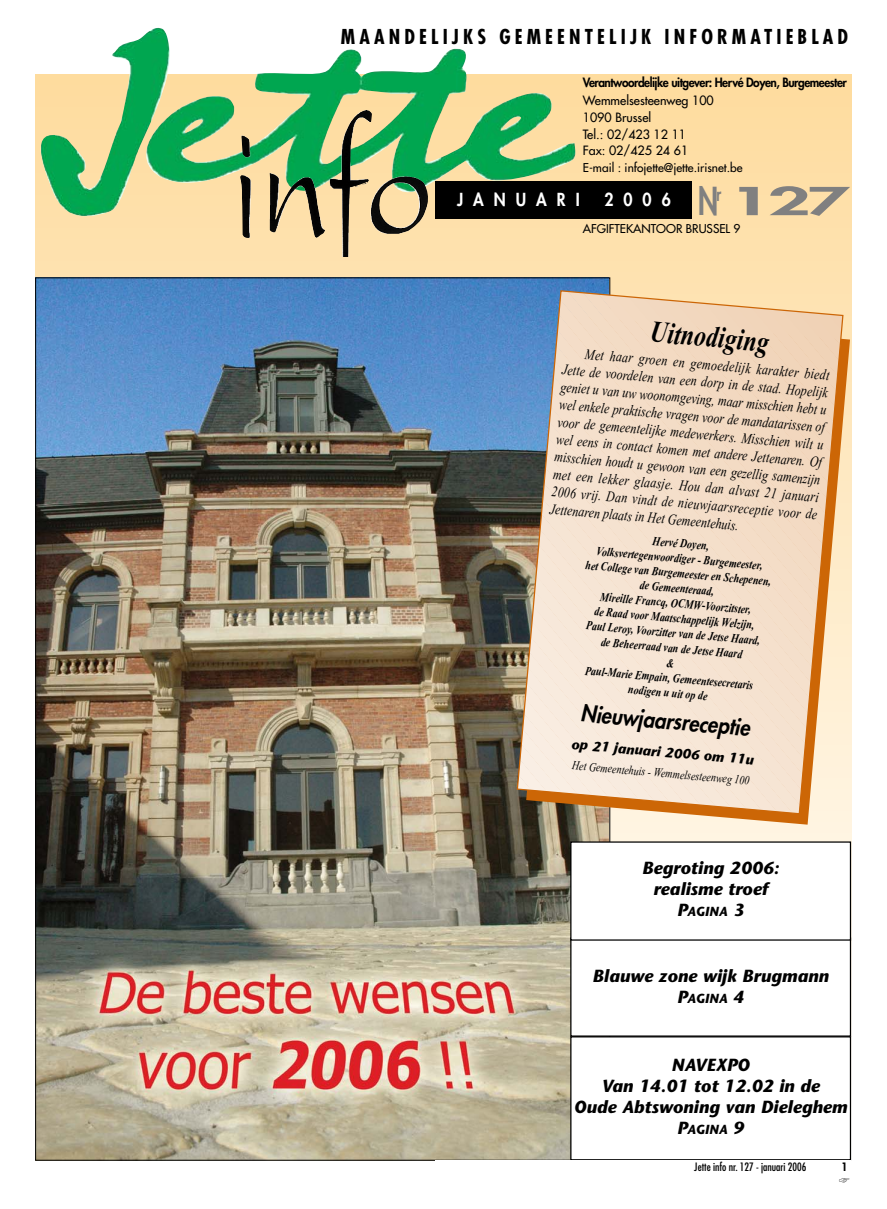
<style>
.page{position:relative;width:887px;height:1209px;background:#fff}
.page>*{position:absolute;margin:0;border:0;box-sizing:border-box;transform-origin:0 0}
.t1{font:800 37.5px "Futura";color:#808080;scale:.7 1}
.t2{font:italic 700 30px "Times New Roman";color:#000;scale:.8 1}
.t3{font:italic 800 22.5px "Futura";color:#000;scale:.9 1}
.t4{font:700 condensed 20px "Futura";letter-spacing:.205em;color:#000}
.t5{font:italic 700 17.5px/21px "Stone Sans";color:#000;text-align:center}
.t6{font:800 17.5px "Futura";letter-spacing:.635em;color:#fff;scale:.9 1}
.t7{font:italic 15px/17.5px "Times New Roman";color:#000;text-align:justify;scale:.8 1}
.t8{font:italic 700 13.75px "Stone Sans";color:#000}
.t9{font:italic 700 13.12px "Stone Sans";color:#000}
.t10{font:italic 700 12.5px/15px "Times New Roman";color:#000;text-align:center;scale:.8 1}
.t11{font:12.5px/16.6px "Futura";color:#000}
.t12{font:800 12.5px "Futura";letter-spacing:-.04em;color:#000;scale:.95 1}
.t13{font:italic 12.5px "Times New Roman";color:#000;scale:.8 1}
.t14{font:11.88px "Futura";color:#000}
.t15{font:condensed 11.25px "Futura";color:#000}
.t16{font:800 11.25px "Futura";color:#000}
.s1{font-size:17.5px}
</style>
<div class="page">
<div style="left:35px;top:832px;width:815px;height:10px;background:#fff5e2"></div>
<div style="left:35px;top:821px;width:815px;height:10px;background:#fff4e1"></div>
<div style="left:35px;top:282px;width:815px;height:11px;background:#fee2b1"></div>
<svg style="left:35px;top:271px;width:815px;height:11px;background:#cfc2a5"></svg>
<div style="left:35px;top:260px;width:815px;height:11px;background:#fee2af"></div>
<div style="left:35px;top:249px;width:815px;height:11px;background:#fee1ae"></div>
<div style="left:35px;top:238px;width:815px;height:11px;background:#fee1ad"></div>
<div style="left:35px;top:227px;width:815px;height:11px;background:#fee1ac"></div>
<div style="left:35px;top:216px;width:815px;height:11px;background:#fee0ab"></div>
<div style="left:35px;top:205px;width:815px;height:11px;background:#fee0aa"></div>
<div style="left:35px;top:195px;width:815px;height:10px;background:#fee0a9"></div>
<div style="left:35px;top:184px;width:815px;height:10px;background:#fedfa8"></div>
<div style="left:35px;top:173px;width:815px;height:10px;background:#fedfa7"></div>
<div style="left:35px;top:162px;width:815px;height:10px;background:#fedea6"></div>
<div style="left:35px;top:151px;width:815px;height:10px;background:#fedea5"></div>
<div style="left:35px;top:140px;width:815px;height:10px;background:#fedea4"></div>
<div style="left:35px;top:129px;width:815px;height:10px;background:#fedda3"></div>
<div style="left:35px;top:118px;width:815px;height:10px;background:#fedda2"></div>
<div style="left:35px;top:107px;width:815px;height:10px;background:#fedda1"></div>
<div style="left:35px;top:96px;width:815px;height:10px;background:#fedca0"></div>
<div style="left:35px;top:85px;width:815px;height:10px;background:#fedc9f"></div>
<div style="left:35px;top:75px;width:815px;height:9px;background:#fedc9e"></div>
<img style="left:41px;top:28px;width:534px;height:188px">
<img style="left:240px;top:110px;width:188px;height:146px">
<div style="left:435px;top:181px;width:256px;height:37px;background:#000"></div>
<img style="left:37px;top:280px;width:570px;height:878px">
<div style="left:570px;top:938px;width:280px;height:98px;background:#fff"></div>
<div style="left:570px;top:1037px;width:280px;height:123px;background:#fff"></div>
<div style="left:570px;top:1036px;width:280px;height:124px;border:1px solid #000"></div>
<div style="left:570px;top:842px;width:280px;height:98px;background:#fff"></div>
<svg style="left:526px;top:315px;width:323px;height:509px;background:#e6cba7"></svg>
<svg style="left:516px;top:289px;width:328px;height:526px;background:#e8d3be"></svg>
<h3 class="t4" style="left:341px;top:28px;width:508px">MAANDELIJKS GEMEENTELIJK INFORMATIEBLAD</h3>
<p class="t12" style="left:582px;top:76px;width:279px">Verantwoordelijke uitgever: Hervé Doyen, Burgemeester</p>
<p class="t11" style="left:582px;top:93px;width:132px">Wemmelsesteenweg 100<br>1090 Brussel<br>Tel.: 02/423 12 11<br>Fax: 02/425 24 61</p>
<p class="t14" style="left:582px;top:162px;width:161px">E-mail : infojette@jette.irisnet.be</p>
<p class="t6" style="left:457px;top:191px;width:138px">JANUARI</p>
<p class="t6" style="left:604px;top:191px;width:75px">2006</p>
<h1 class="t1" style="left:698px;top:183px;width:218px">N<sup>r</sup> 127</h1>
<p class="t14" style="left:582px;top:222px;width:159px">AFGIFTEKANTOOR BRUSSEL 9</p>
<h2 class="t2" style="left:651px;top:321px;width:150px;rotate:5deg">Uitnodiging</h2>
<p class="t7" style="left:564px;top:344px;width:335px;text-indent:21px;rotate:5deg">Met haar groen en gemoedelijk karakter biedt Jette de voordelen van een dorp in de stad. Hopelijk geniet u van uw woonomgeving, maar misschien hebt u wel enkele praktische vragen voor de mandatarissen of voor de gemeentelijke medewerkers. Misschien wilt u wel eens in contact komen met andere Jettenaren. Of misschien houdt u gewoon van een gezellig samenzijn met een lekker glaasje. Hou dan alvast 21 januari 2006 vrij. Dan vindt de nieuwjaarsreceptie voor de Jettenaren plaats in Het Gemeentehuis.</p>
<p class="t10" style="left:588px;top:529px;width:234px;rotate:5deg">Hervé Doyen,<br>Volksvertegenwoordiger - Burgemeester,<br>het College van Burgemeester en Schepenen, de Gemeenteraad,<br>Mireille Francq, OCMW-Voorzitster,<br>de Raad voor Maatschappelijk Welzijn,<br>Paul Leroy, Voorzitter van de Jetse Haard, de Beheerraad van de Jetse Haard<br>&amp;<br>Paul-Marie Empain, Gemeentesecretaris nodigen u uit op de</p>
<h3 class="t3" style="left:581px;top:702px;width:190px;rotate:5deg">Nieuwjaarsreceptie</h3>
<p class="t8" style="left:571px;top:739px;width:184px;rotate:5deg">op 21 januari 2006 om 11u</p>
<p class="t13" style="left:572px;top:760px;width:224px;rotate:5deg">Het Gemeentehuis - Wemmelsesteenweg 100</p>
<p class="t5" style="left:642px;top:859px;width:139px">Begroting 2006: realisme troef</p>
<p class="t9" style="left:677px;top:906px;width:68px"><span class="s1">P</span>AGINA <span class="s1">3</span></p>
<p class="t5" style="left:592px;top:967px;width:238px">Blauwe zone wijk Brugmann</p>
<p class="t9" style="left:677px;top:993px;width:68px"><span class="s1">P</span>AGINA <span class="s1">4</span></p>
<p class="t5" style="left:573px;top:1056px;width:275px">NAVEXPO<br>Van 14.01 tot 12.02 in de<br>Oude Abtswoning van Dieleghem</p>
<p class="t9" style="left:677px;top:1124px;width:68px"><span class="s1">P</span>AGINA <span class="s1">9</span></p>
<p class="t15" style="left:694px;top:1162px;width:114px">Jette info nr. 127 - januari 2006</p>
<p class="t16" style="left:840px;top:1161px;width:8px">1</p>
</div>
